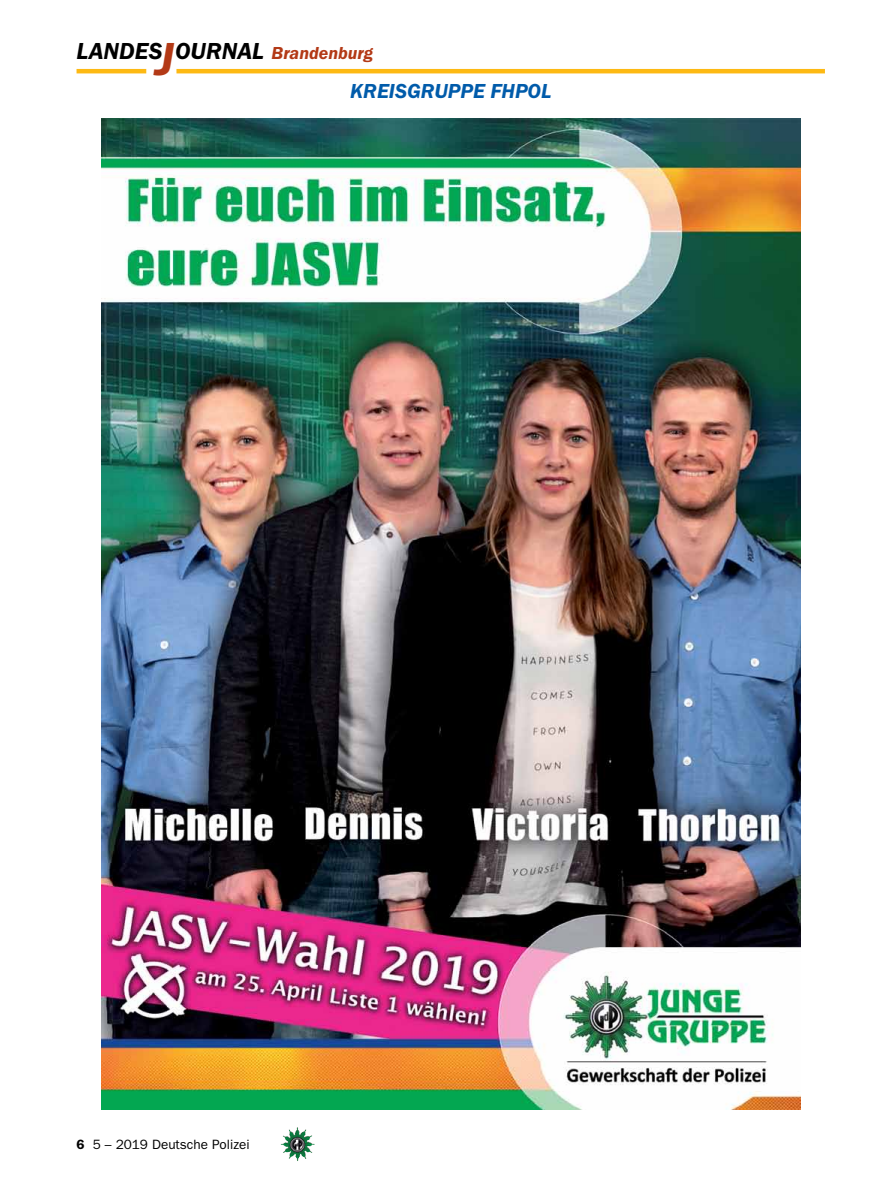
<style>
.page{position:relative;width:893px;height:1191px;background:#fff}
.page>*{position:absolute;margin:0;border:0;box-sizing:border-box;transform-origin:0 0}
.t1{font:italic 600 24px "Franklin Gothic Itc T";color:#000}
.t2{font:italic 600 21px "Franklin Gothic Itc T";color:#005baa}
.t3{font:13.5px "Franklin Gothic";color:#000}
.s1{font-size:48px;color:#b33916}
.s2{font-size:18px;color:#b33916}
.s3{font-weight:600}
</style>
<div class="page">
<hr style="left:77px;top:69px;width:69px;height:4px;background:#fdb913">
<hr style="left:176px;top:69px;width:649px;height:4px;background:#fdb913">
<img style="left:281px;top:1128px;width:16px;height:24px">
<img style="left:101px;top:119px;width:699px;height:991px">
<p class="t1" style="left:77px;top:37px;width:298px">LANDES<span class="s1">J</span>OURNAL <span class="s2">Brandenburg</span></p>
<p class="t2" style="left:350px;top:79px;width:60px">kreisgru</p>
<p class="t2" style="left:448px;top:79px;width:92px">ppe fhpol</p>
<p class="t3" style="left:77px;top:1136px;width:175px"><span class="s3">6</span> 5 – 2019 Deutsche Polizei</p>
</div>
